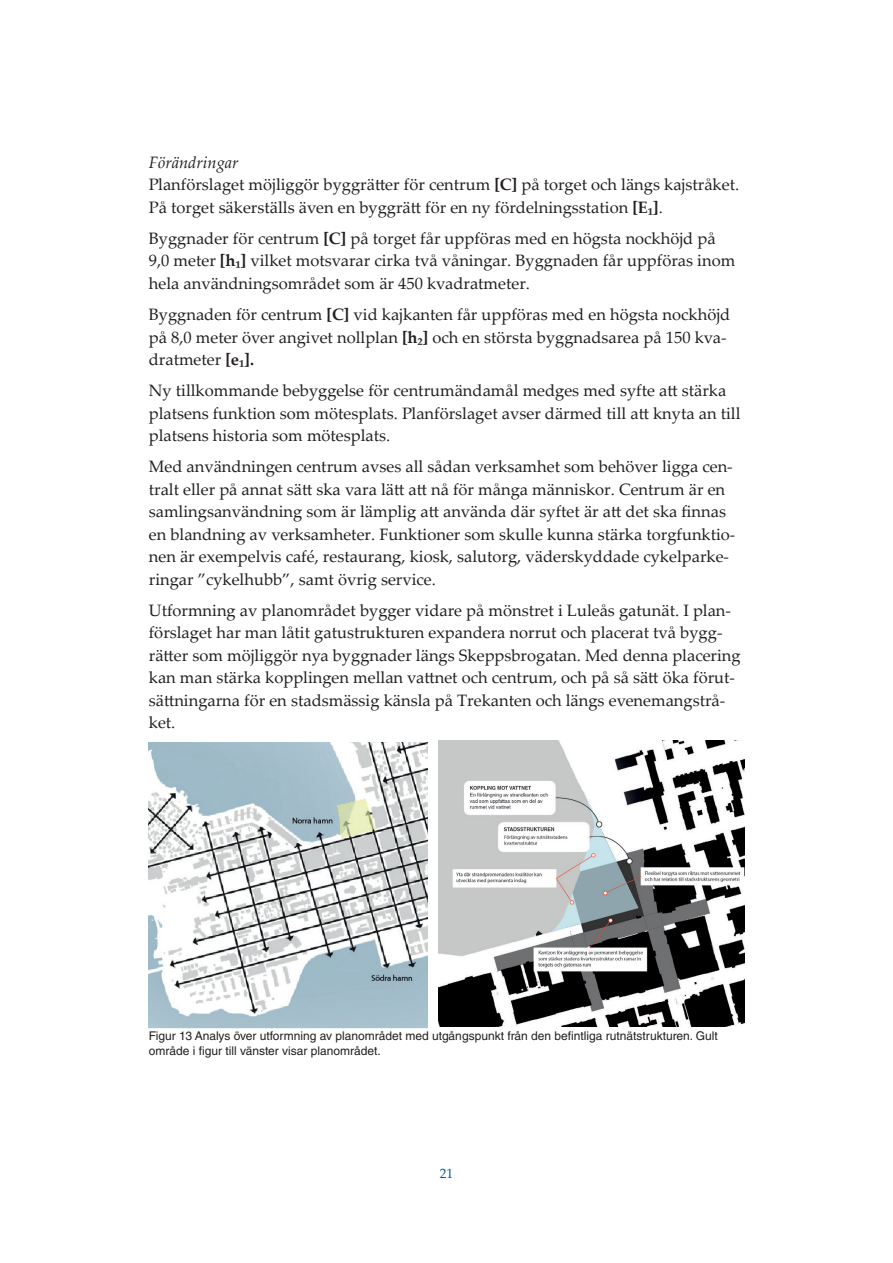
<style>
.page{position:relative;width:893px;height:1263px;background:#fff}
.page>*{position:absolute;margin:0;border:0;box-sizing:border-box;transform-origin:0 0}
.t1{font:16.5px/22.5px "Palatino Linotype";color:#231f20}
.t2{font:13.5px "Palatino Linotype";color:#015a9d}
.t3{font:12px/14.4px "Helvetica LT Std";color:#231f20}
.s1{font-style:italic}
.s2{font-weight:700}
</style>
<div class="page">
<img style="left:149px;top:742px;width:278px;height:286px">
<img style="left:439px;top:740px;width:305px;height:286px">
<p class="t1" style="left:149px;top:150px;width:592px"><span class="s1">Förändringar<br></span>Planförslaget möjliggör byggrätter för centrum <span class="s2">[C]</span> på torget och längs kajstråket.<br>På torget säkerställs även en byggrätt för en ny fördelningsstation <span class="s2">[E₁]</span>.</p>
<p class="t1" style="left:149px;top:226px;width:588px">Byggnader för centrum <span class="s2">[C]</span> på torget får uppföras med en högsta nockhöjd på<br>9,0 meter <span class="s2">[h₁]</span> vilket motsvarar cirka två våningar. Byggnaden får uppföras inom hela användningsområdet som är 450 kvadratmeter.</p>
<p class="t1" style="left:149px;top:302px;width:583px">Byggnaden för centrum <span class="s2">[C]</span> vid kajkanten får uppföras med en högsta nockhöjd på 8,0 meter över angivet nollplan <span class="s2">[h₂]</span> och en största byggnadsarea på 150 kva&shy;dratmeter <span class="s2">[e₁].</span></p>
<p class="t1" style="left:149px;top:378px;width:593px">Ny tillkommande bebyggelse för centrumändamål medges med syfte att stärka platsens funktion som mötesplats. Planförslaget avser därmed till att knyta an till platsens historia som mötesplats.</p>
<p class="t1" style="left:149px;top:454px;width:588px">Med användningen centrum avses all sådan verksamhet som behöver ligga cen&shy;tralt eller på annat sätt ska vara lätt att nå för många människor. Centrum är en samlingsanvändning som är lämplig att använda där syftet är att det ska finnas en blandning av verksamheter. Funktioner som skulle kunna stärka torgfunktio&shy;nen är exempelvis café, restaurang, kiosk, salutorg, väderskyddade cykelparke&shy;ringar ”cykelhubb”, samt övrig service.</p>
<p class="t1" style="left:149px;top:598px;width:593px">Utformning av planområdet bygger vidare på mönstret i Luleås gatunät. I plan&shy;förslaget har man låtit gatustrukturen expandera norrut och placerat två bygg&shy;rätter som möjliggör nya byggnader längs Skeppsbrogatan. Med denna placering kan man stärka kopplingen mellan vattnet och centrum, och på så sätt öka förut&shy;sättningarna för en stadsmässig känsla på Trekanten och längs evenemangstrå&shy;ket.</p>
<p class="t3" style="left:149px;top:1029px;width:570px">Figur 13 Analys över utformning av planområdet med utgångspunkt från den befintliga rutnätstrukturen. Gult område i figur till vänster visar planområdet.</p>
<p class="t2" style="left:440px;top:1163px;width:15px">21</p>
</div>
